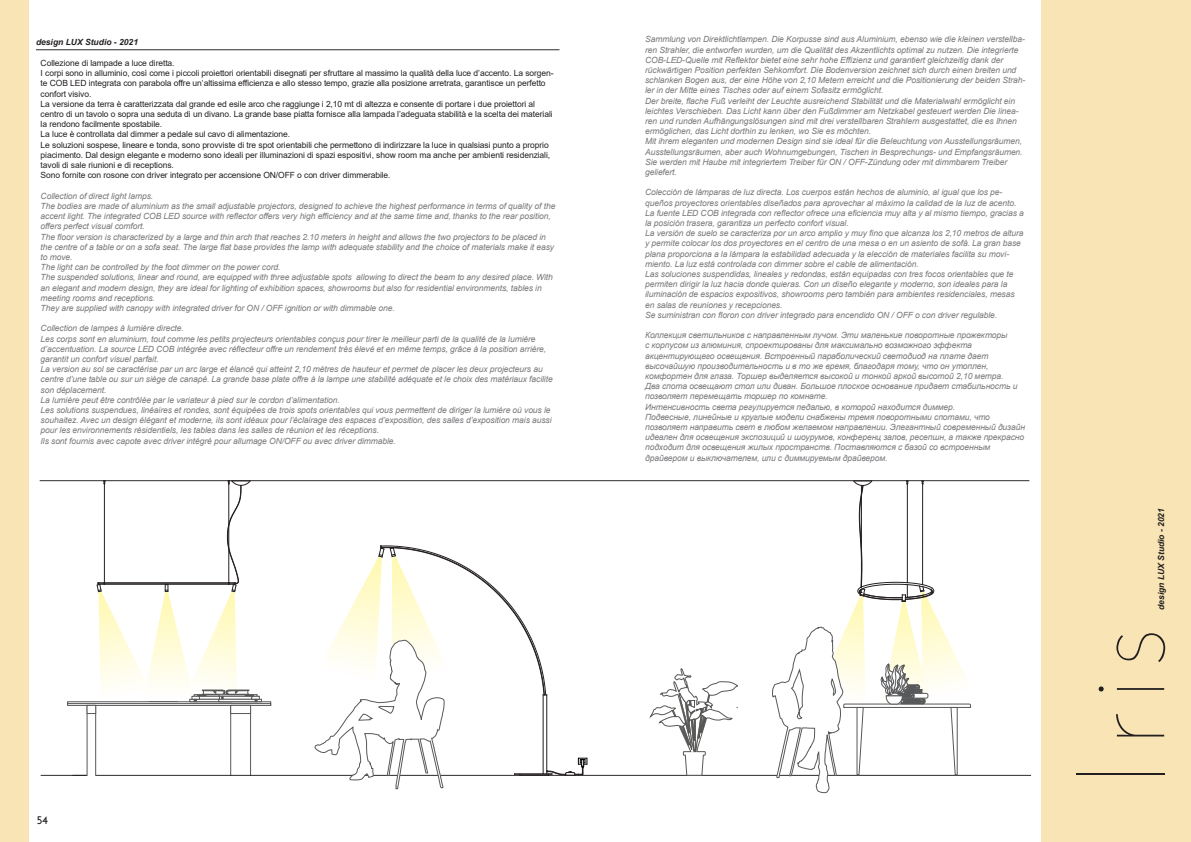
<style>
.page{position:relative;width:1191px;height:842px;background:#fff}
.page>*{position:absolute;margin:0;border:0;box-sizing:border-box;transform-origin:0 0}
.t1{font:100 126px "Josefin Sans";color:#231f20}
.t2{font:700 12px "Josefin Sans";color:#231f20}
.t3{font:italic 8.5px/10.2px "Arial";letter-spacing:-.01em;color:#78797c}
.t4{font:8.5px/10.2px "Arial";letter-spacing:-.01em;color:#231f20}
.t5{font:italic 700 8.5px "Arial";color:#231f20}
</style>
<div class="page">
<hr style="left:36px;top:50px;width:523px;height:1px;background:#231f20">
<hr style="left:41px;top:775px;width:50px;height:1px;background:#231f20">
<hr style="left:72px;top:775px;width:959px;height:1px;background:#231f20">
<hr style="left:40px;top:480px;width:989px;height:1px;background:#231f20">
<svg style="left:314px;top:546px;width:274px;height:243px"></svg>
<div style="left:0;top:0;width:28px;height:842px;background:#f8e4b4"></div>
<svg style="left:67px;top:481px;width:204px;height:294px"></svg>
<div style="left:1041px;top:0;width:150px;height:842px;background:#f8e4b4"></div>
<svg style="left:650px;top:669px;width:87px;height:106px"></svg>
<svg style="left:772px;top:481px;width:199px;height:312px"></svg>
<p class="t5" style="left:36px;top:37px;width:104px">design LUX Studio - 2021</p>
<p class="t4" style="left:41px;top:58px;width:135px">Collezione di lampade a luce diretta.</p>
<p class="t4" style="left:41px;top:68px;width:514px">I corpi sono in alluminio, così come i piccoli proiettori orientabili disegnati per sfruttare al massimo la qualità della luce d’accento. La sorgen&shy;te COB LED integrata con parabola offre un’altissima efficienza e allo stesso tempo, grazie alla posizione arretrata, garantisce un perfetto confort visivo.</p>
<p class="t4" style="left:41px;top:99px;width:513px">La versione da terra è caratterizzata dal grande ed esile arco che raggiunge i 2,10 mt di altezza e consente di portare i due proiettori al centro di un tavolo o sopra una seduta di un divano. La grande base piatta fornisce alla lampada l’adeguata stabilità e la scelta dei materiali la rendono facilmente spostabile.</p>
<p class="t4" style="left:41px;top:129px;width:251px">La luce è controllata dal dimmer a pedale sul cavo di alimentazione.</p>
<p class="t4" style="left:41px;top:140px;width:511px">Le soluzioni sospese, lineare e tonda, sono provviste di tre spot orientabili che permettono di indirizzare la luce in qualsiasi punto a proprio piacimento. Dal design elegante e moderno sono ideali per illuminazioni di spazi espositivi, show room ma anche per ambienti residenziali, tavoli di sale riunioni e di receptions.</p>
<p class="t4" style="left:41px;top:170px;width:351px">Sono fornite con rosone con driver integrato per accensione ON/OFF o con driver dimmerabile.</p>
<p class="t3" style="left:41px;top:191px;width:114px">Collection of direct light lamps.</p>
<p class="t3" style="left:41px;top:201px;width:516px">The bodies are made of aluminium as the small adjustable projectors, designed to achieve the highest performance in terms of quality of the accent light. The integrated COB LED source with reflector offers very high efficiency and at the same time and, thanks to the rear position, offers perfect visual comfort.</p>
<p class="t3" style="left:41px;top:232px;width:515px">The floor version is characterized by a large and thin arch that reaches 2.10 meters in height and allows the two projectors to be placed in the centre of a table or on a sofa seat. The large flat base provides the lamp with adequate stability and the choice of materials make it easy to move.</p>
<p class="t3" style="left:41px;top:262px;width:241px">The light can be controlled by the foot dimmer on the power cord.</p>
<p class="t3" style="left:41px;top:272px;width:514px">The suspended solutions, linear and round, are equipped with three adjustable spots allowing to direct the beam to any desired place. With an elegant and modern design, they are ideal for lighting of exhibition spaces, showrooms but also for residential environments, tables in meeting rooms and receptions.</p>
<p class="t3" style="left:41px;top:303px;width:356px">They are supplied with canopy with integrated driver for ON / OFF ignition or with dimmable one.</p>
<p class="t3" style="left:41px;top:323px;width:145px">Collection de lampes à lumière directe.</p>
<p class="t3" style="left:41px;top:334px;width:507px">Les corps sont en aluminium, tout comme les petits projecteurs orientables conçus pour tirer le meilleur parti de la qualité de la lumière d’accentuation. La source LED COB intégrée avec réflecteur offre un rendement très élevé et en même temps, grâce à la position arrière, garantit un confort visuel parfait.</p>
<p class="t3" style="left:41px;top:364px;width:513px">La version au sol se caractérise par un arc large et élancé qui atteint 2,10 mètres de hauteur et permet de placer les deux projecteurs au centre d’une table ou sur un siège de canapé. La grande base plate offre à la lampe une stabilité adéquate et le choix des matériaux facilite son déplacement.</p>
<p class="t3" style="left:41px;top:395px;width:301px">La lumière peut être contrôlée par le variateur à pied sur le cordon d’alimentation.</p>
<p class="t3" style="left:41px;top:405px;width:512px">Les solutions suspendues, linéaires et rondes, sont équipées de trois spots orientables qui vous permettent de diriger la lumière où vous le souhaitez. Avec un design élégant et moderne, ils sont idéaux pour l’éclairage des espaces d’exposition, des salles d’exposition mais aussi pour les environnements résidentiels, les tables dans les salles de réunion et les réceptions.</p>
<p class="t3" style="left:41px;top:436px;width:357px">Ils sont fournis avec capote avec driver intégré pour allumage ON/OFF ou avec driver dimmable.</p>
<p class="t2" style="left:36px;top:813px;width:14px">54</p>
<p class="t3" style="left:645px;top:34px;width:382px">Sammlung von Direktlichtlampen. Die Korpusse sind aus Aluminium, ebenso wie die kleinen verstellba&shy;ren Strahler, die entworfen wurden, um die Qualität des Akzentlichts optimal zu nutzen. Die integrierte COB-LED-Quelle mit Reflektor bietet eine sehr hohe Effizienz und garantiert gleichzeitig dank der rückwärtigen Position perfekten Sehkomfort. Die Bodenversion zeichnet sich durch einen breiten und schlanken Bogen aus, der eine Höhe von 2,10 Metern erreicht und die Positionierung der beiden Strah&shy;ler in der Mitte eines Tisches oder auf einem Sofasitz ermöglicht.</p>
<p class="t3" style="left:645px;top:96px;width:375px">Der breite, flache Fuß verleiht der Leuchte ausreichend Stabilität und die Materialwahl ermöglicht ein leichtes Verschieben. Das Licht kann über den Fußdimmer am Netzkabel gesteuert werden Die linea&shy;ren und runden Aufhängungslösungen sind mit drei verstellbaren Strahlern ausgestattet, die es Ihnen ermöglichen, das Licht dorthin zu lenken, wo Sie es möchten.</p>
<p class="t3" style="left:645px;top:136px;width:379px">Mit ihrem eleganten und modernen Design sind sie ideal für die Beleuchtung von Ausstellungsräumen,<br>Ausstellungsräumen, aber auch Wohnumgebungen, Tischen in Besprechungs- und Empfangsräumen.</p>
<p class="t3" style="left:645px;top:157px;width:364px">Sie werden mit Haube mit integriertem Treiber für ON / OFF-Zündung oder mit dimmbarem Treiber geliefert.</p>
<p class="t3" style="left:645px;top:187px;width:380px">Colección de lámparas de luz directa. Los cuerpos están hechos de aluminio, al igual que los pe&shy;queños proyectores orientables diseñados para aprovechar al máximo la calidad de la luz de acento.<br>La fuente LED COB integrada con reflector ofrece una eficiencia muy alta y al mismo tiempo, gracias a la posición trasera, garantiza un perfecto confort visual.</p>
<p class="t3" style="left:645px;top:228px;width:380px">La versión de suelo se caracteriza por un arco amplio y muy fino que alcanza los 2,10 metros de altura y permite colocar los dos proyectores en el centro de una mesa o en un asiento de sofá. La gran base plana proporciona a la lámpara la estabilidad adecuada y la elección de materiales facilita su movi&shy;miento. La luz está controlada con dimmer sobre el cable de alimentación.</p>
<p class="t3" style="left:645px;top:269px;width:371px">Las soluciones suspendidas, lineales y redondas, están equipadas con tres focos orientables que te permiten dirigir la luz hacia donde quieras. Con un diseño elegante y moderno, son ideales para la iluminación de espacios expositivos, showrooms pero también para ambientes residenciales, mesas en salas de reuniones y recepciones.</p>
<p class="t3" style="left:645px;top:310px;width:354px">Se suministran con floron con driver integrado para encendido ON / OFF o con driver regulable.</p>
<p class="t3" style="left:645px;top:330px;width:374px">Коллекция светильников с направленным лучом. Эти маленькие поворотные прожекторы<br>с корпусом из алюминия, спроектированы для максимально возможного эффекта акцентирующего освещения. Встроенный параболический светодиод на плате дает высочайшую производительность и в то же время, благодаря тому, что он утоплен, комфортен для глаза. Торшер выделяется высокой и тонкой аркой высотой 2,10 метра.<br>Два спота освещают стол или диван. Большое плоское основание придает стабильность и позволяет перемещать торшер по комнате.</p>
<p class="t3" style="left:645px;top:402px;width:311px">Интенсивность света регулируется педалью, в которой находится диммер.</p>
<p class="t3" style="left:645px;top:412px;width:381px">Подвесные, линейные и круглые модели снабжены тремя поворотными спотами, что позволяет направить свет в любом желаемом направлении. Элегантный современный дизайн идеален для освещения экспозиций и шоурумов, конференц залов, ресепшн, а также прекрасно подходит для освещения жилых пространств. Поставляются с базой со встроенным драйвером и выключателем, или с диммируемым драйвером.</p>
<p class="t5" style="left:1155px;top:610px;width:104px;rotate:-90deg">design LUX Studio - 2021</p>
<p class="t1" style="left:1040px;top:789px;width:165px;rotate:-90deg">Iris</p>
</div>
